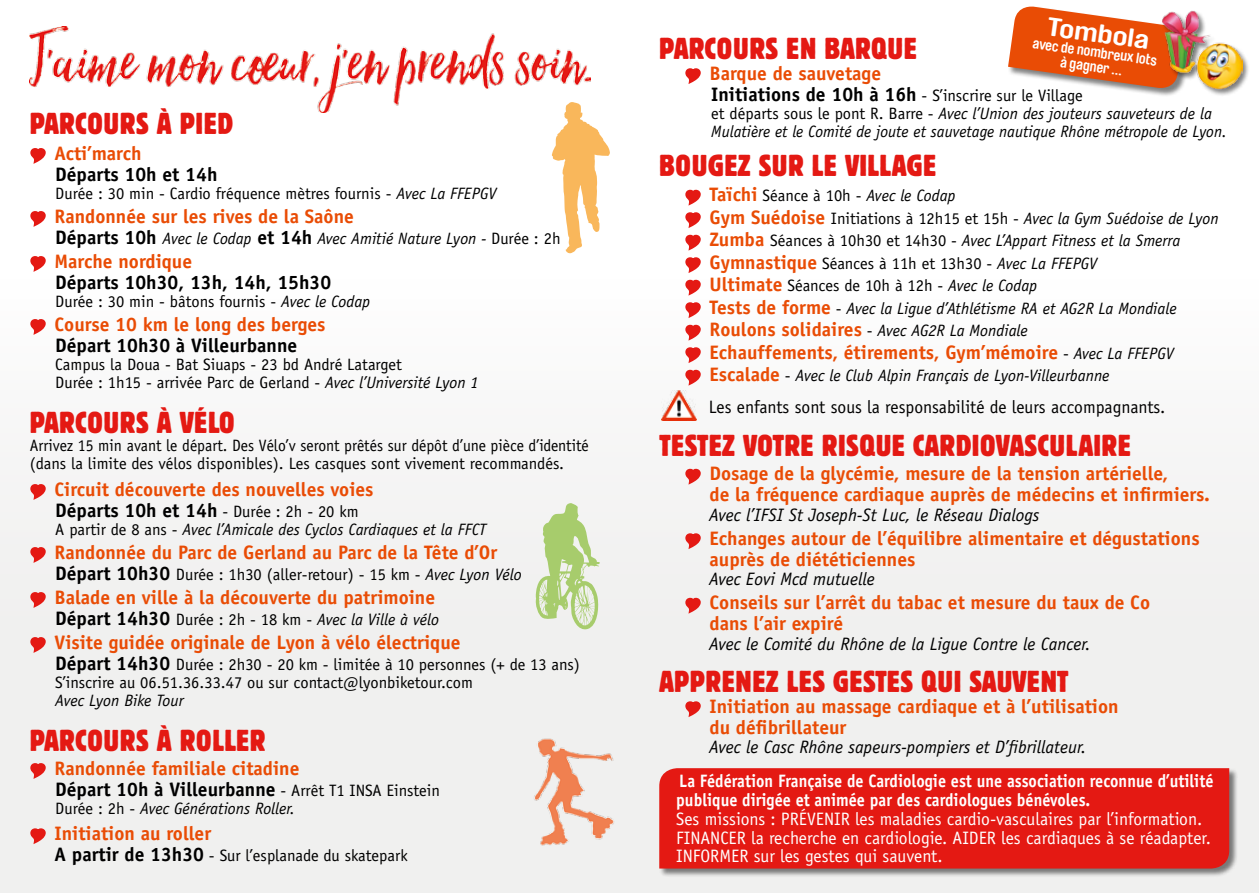
<style>
.page{position:relative;width:1259px;height:893px;background:#fff}
.page>*{position:absolute;margin:0;border:0;box-sizing:border-box;transform-origin:0 0}
.t1{font:condensed 30px "Block BE";letter-spacing:.02em;color:#e41913}
.t2{font:700 25.65px "Brauer Neue";color:#fff;scale:1.3 1}
.t3{font:700 19.5px/21px "Officina Sans Std";color:#e94c05}
.t4{font:700 19.5px "Officina Sans Std";color:#000}
.t5{font:18px/18.8px "Officina Sans";color:#fff}
.t6{font:italic 18px "Officina Sans";color:#000}
.t7{font:700 18px/18.8px "Officina Sans Std";color:#fff;scale:.9 1}
.t8{font:18px "Officina Sans";color:#000}
.t9{font:italic 16.5px/22.5px "Officina Sans";color:#000}
.t10{font:16.5px/18px "Officina Sans";color:#000}
.t11{font:16.5px/18px "Officina Sans";color:#000;scale:.95 1}
.t12{font:700 15px/15px "Brauer Neue";color:#fff;text-align:center}
.s1{font-style:italic}
.s2{font-family:"Officina Sans Std";font-weight:700;font-style:normal;font-size:19.5px}
.s3{font-style:normal}
.s4{color:#000}
.s5{font-family:"Officina Sans";font-weight:400;font-size:16.5px;color:#000}
.s6{font-family:"Officina Sans Std";font-weight:700;font-size:19.5px}
.s7{font-family:"Officina Sans Std";font-weight:700;font-style:normal;font-size:19.5px;color:#e94c05}
.s8{font-family:"Officina Sans";font-weight:400;font-style:italic;font-size:16.5px;color:#000}
</style>
<div class="page">
<div style="left:0;top:273px;width:1259px;height:620px;background:#f2f2f1"></div>
<div style="left:659px;top:768px;width:578px;height:109px;background:#000;opacity:.5"></div>
<div style="left:659px;top:768px;width:570px;height:100px;background:#e41913"></div>
<div style="left:1008px;top:7px;width:184px;height:90px;background:#000;opacity:.5"></div>
<svg style="left:1008px;top:6px;width:176px;height:84px"></svg>
<img style="left:30px;top:27px;width:560px;height:86px">
<div style="left:1161px;top:11px;width:88px;height:85px;background:#000;opacity:.5"></div>
<img style="left:1161px;top:10px;width:81px;height:80px">
<svg style="left:535px;top:503px;width:65px;height:127px"></svg>
<svg style="left:552px;top:102px;width:58px;height:151px"></svg>
<img style="left:534px;top:738px;width:80px;height:108px">
<img style="left:661px;top:390px;width:35px;height:31px">
<svg style="left:30px;top:148px;width:16px;height:16px"></svg>
<svg style="left:30px;top:211px;width:16px;height:16px"></svg>
<svg style="left:28px;top:256px;width:19px;height:18px"></svg>
<svg style="left:28px;top:317px;width:19px;height:18px"></svg>
<svg style="left:30px;top:484px;width:16px;height:16px"></svg>
<svg style="left:30px;top:547px;width:16px;height:16px"></svg>
<svg style="left:30px;top:592px;width:16px;height:16px"></svg>
<svg style="left:30px;top:637px;width:16px;height:16px"></svg>
<svg style="left:30px;top:763px;width:16px;height:16px"></svg>
<svg style="left:30px;top:828px;width:16px;height:16px"></svg>
<svg style="left:685px;top:68px;width:16px;height:16px"></svg>
<svg style="left:683px;top:189px;width:19px;height:197px"></svg>
<svg style="left:685px;top:468px;width:16px;height:17px"></svg>
<svg style="left:685px;top:533px;width:16px;height:16px"></svg>
<svg style="left:685px;top:597px;width:16px;height:17px"></svg>
<svg style="left:685px;top:701px;width:16px;height:16px"></svg>
<h1 class="t1" style="left:30px;top:106px;width:205px">PARCOURS À PIED</h1>
<p class="t3" style="left:55px;top:142px;width:89px">Acti’march</p>
<p class="t4" style="left:55px;top:162px;width:164px">Départs 10h et 14h</p>
<p class="t10" style="left:55px;top:184px;width:442px">Durée : 30 min - Cardio fréquence mètres fournis - <span class="s1">Avec La FFEPGV</span></p>
<p class="t3" style="left:55px;top:205px;width:301px">Randonnée sur les rives de la Saône</p>
<p class="t9" style="left:55px;top:227px;width:507px"><span class="s2">Départs 10h</span> Avec le Codap <span class="s2">et 14h</span> Avec Amitié Nature Lyon - <span class="s3">Durée : 2h</span></p>
<p class="t3" style="left:55px;top:250px;width:139px">Marche nordique</p>
<p class="t4" style="left:55px;top:270px;width:277px">Départs 10h30, 13h, 14h, 15h30</p>
<p class="t10" style="left:55px;top:292px;width:317px">Durée : 30 min - bâtons fournis - <span class="s1">Avec le Codap</span></p>
<p class="t3" style="left:55px;top:313px;width:272px">Course 10 km le long des berges</p>
<p class="t4" style="left:55px;top:333px;width:243px">Départ 10h30 à Villeurbanne</p>
<p class="t10" style="left:55px;top:355px;width:425px">Campus la Doua - Bat Siuaps - 23 bd André Latarget<br>Durée : 1h15 - arrivée Parc de Gerland - <span class="s1">Avec l’Université Lyon 1</span></p>
<h1 class="t1" style="left:30px;top:405px;width:207px">PARCOURS À VÉLO</h1>
<p class="t11" style="left:30px;top:436px;width:590px">Arrivez 15 min avant le départ. Des Vélo’v seront prêtés sur dépôt d’une pièce d’identité (dans la limite des vélos disponibles). Les casques sont vivement recommandés.</p>
<p class="t3" style="left:55px;top:478px;width:320px">Circuit découverte des nouvelles voies<br><span class="s4">Départs 10h et 14h</span> <span class="s5">- Durée : 2h - 20 km</span></p>
<p class="t9" style="left:55px;top:518px;width:432px"><span class="s3">A partir de 8 ans -</span> Avec l’Amicale des Cyclos Cardiaques et la FFCT</p>
<p class="t3" style="left:55px;top:541px;width:444px">Randonnée du Parc de Gerland au Parc de la Tête d’Or</p>
<p class="t10" style="left:55px;top:565px;width:468px"><span class="s6">Départ 10h30</span> Durée : 1h30 (aller-retour) - 15 km - <span class="s1">Avec Lyon Vélo</span></p>
<p class="t3" style="left:55px;top:586px;width:382px">Balade en ville à la découverte du patrimoine</p>
<p class="t9" style="left:55px;top:608px;width:385px"><span class="s2">Départ 14h30</span> <span class="s3">Durée : 2h - 18 km -</span> Avec la Ville à vélo</p>
<p class="t3" style="left:55px;top:631px;width:407px">Visite guidée originale de Lyon à vélo électrique</p>
<p class="t10" style="left:55px;top:655px;width:526px"><span class="s6">Départ 14h30</span> Durée : 2h30 - 20 km - limitée à 10 personnes (+ de 13 ans)<br>S’inscrire au 06.51.36.33.47 ou sur contact@lyonbiketour.com</p>
<p class="t9" style="left:55px;top:689px;width:130px">Avec Lyon Bike Tour</p>
<h1 class="t1" style="left:30px;top:723px;width:237px">PARCOURS À ROLLER</h1>
<p class="t3" style="left:55px;top:757px;width:387px">Randonnée familiale citadine<br><span class="s4">Départ 10h à Villeurbanne</span> <span class="s5">- Arrêt T1 INSA Einstein</span></p>
<p class="t9" style="left:55px;top:797px;width:241px"><span class="s3">Durée : 2h -</span> Avec Générations Roller.</p>
<p class="t3" style="left:55px;top:823px;width:158px">Initiation au roller</p>
<p class="t10" style="left:55px;top:846px;width:355px"><span class="s6">A partir de 13h30</span> - Sur l’esplanade du skatepark</p>
<h2 class="t2" style="left:1049px;top:12px;width:81px;rotate:8deg">Tombola</h2>
<h1 class="t1" style="left:659px;top:31px;width:259px">PARCOURS EN BARQUE</h1>
<p class="t3" style="left:709px;top:63px;width:173px">Barque de sauvetage</p>
<p class="t9" style="left:711px;top:86px;width:517px;line-height:18px"><span class="s2">Initiations de 10h à 16h</span> <span class="s3">- S’inscrire sur le Village<br>et départs sous le pont R. Barre -</span> Avec l’Union des jouteurs sauveteurs de la<br>Mulatière et le Comité de joute et sauvetage nautique Rhône métropole de Lyon.</p>
<h1 class="t1" style="left:659px;top:148px;width:278px">BOUGEZ SUR LE VILLAGE</h1>
<p class="t9" style="left:709px;top:185px;width:511px"><span class="s7">Taïchi</span> <span class="s3">Séance à 10h -</span> Avec le Codap<br><span class="s7">Gym Suédoise</span> <span class="s3">Initiations à 12h15 et 15h -</span> Avec la Gym Suédoise de Lyon <span class="s7">Zumba</span> <span class="s3">Séances à 10h30 et 14h30 -</span> Avec L’Appart Fitness et la Smerra <span class="s7">Gymnastique</span> <span class="s3">Séances à 11h et 13h30 -</span> Avec La FFEPGV<br><span class="s7">Ultimate</span> <span class="s3">Séances de 10h à 12h -</span> Avec le Codap<br><span class="s7">Tests de forme</span> <span class="s3">-</span> Avec la Ligue d’Athlétisme RA et AG2R La Mondiale <span class="s7">Roulons solidaires</span> <span class="s3">-</span> Avec AG2R La Mondiale</p>
<p class="t3" style="left:709px;top:342px;width:465px">Echauffements, étirements, Gym’mémoire <span class="s5">-</span> <span class="s8">Avec La FFEPGV</span></p>
<p class="t9" style="left:709px;top:365px;width:401px"><span class="s7">Escalade</span> <span class="s3">-</span> Avec le Club Alpin Français de Lyon-Villeurbanne</p>
<p class="t8" style="left:709px;top:396px;width:458px">Les enfants sont sous la responsabilité de leurs accompagnants.</p>
<h1 class="t1" style="left:659px;top:428px;width:473px">TESTEZ VOTRE RISQUE CARDIOVASCULAIRE</h1>
<p class="t3" style="left:709px;top:463px;width:502px">Dosage de la glycémie, mesure de la tension artérielle,<br>de la fréquence cardiaque auprès de médecins et infirmiers.</p>
<p class="t6" style="left:709px;top:504px;width:332px">Avec l’IFSI St Joseph-St Luc, le Réseau Dialogs</p>
<p class="t3" style="left:709px;top:528px;width:491px">Echanges autour de l’équilibre alimentaire et dégustations auprès de diététiciennes</p>
<p class="t6" style="left:709px;top:569px;width:167px">Avec Eovi Mcd mutuelle</p>
<p class="t3" style="left:709px;top:592px;width:442px">Conseils sur l’arrêt du tabac et mesure du taux de Co dans l’air expiré</p>
<p class="t6" style="left:709px;top:633px;width:383px">Avec le Comité du Rhône de la Ligue Contre le Cancer.</p>
<h1 class="t1" style="left:659px;top:664px;width:411px">APPRENEZ LES GESTES QUI SAUVENT</h1>
<p class="t3" style="left:709px;top:696px;width:411px">Initiation au massage cardiaque et à l’utilisation du défibrillateur</p>
<p class="t6" style="left:709px;top:737px;width:379px">Avec le Casc Rhône sapeurs-pompiers et D’fibrillateur.</p>
<p class="t7" style="left:676px;top:772px;width:598px">La Fédération Française de Cardiologie est une association reconnue d’utilité publique dirigée et animée par des cardiologues bénévoles.</p>
<p class="t5" style="left:676px;top:809px;width:536px">Ses missions : PRÉVENIR les maladies cardio-vasculaires par l’information.<br>FINANCER la recherche en cardiologie. AIDER les cardiaques à se réadapter.<br>INFORMER sur les gestes qui sauvent.</p>
<p class="t12" style="left:1034px;top:36px;width:127px;rotate:8deg">avec de nombreux lots à gagner …</p>
</div>
